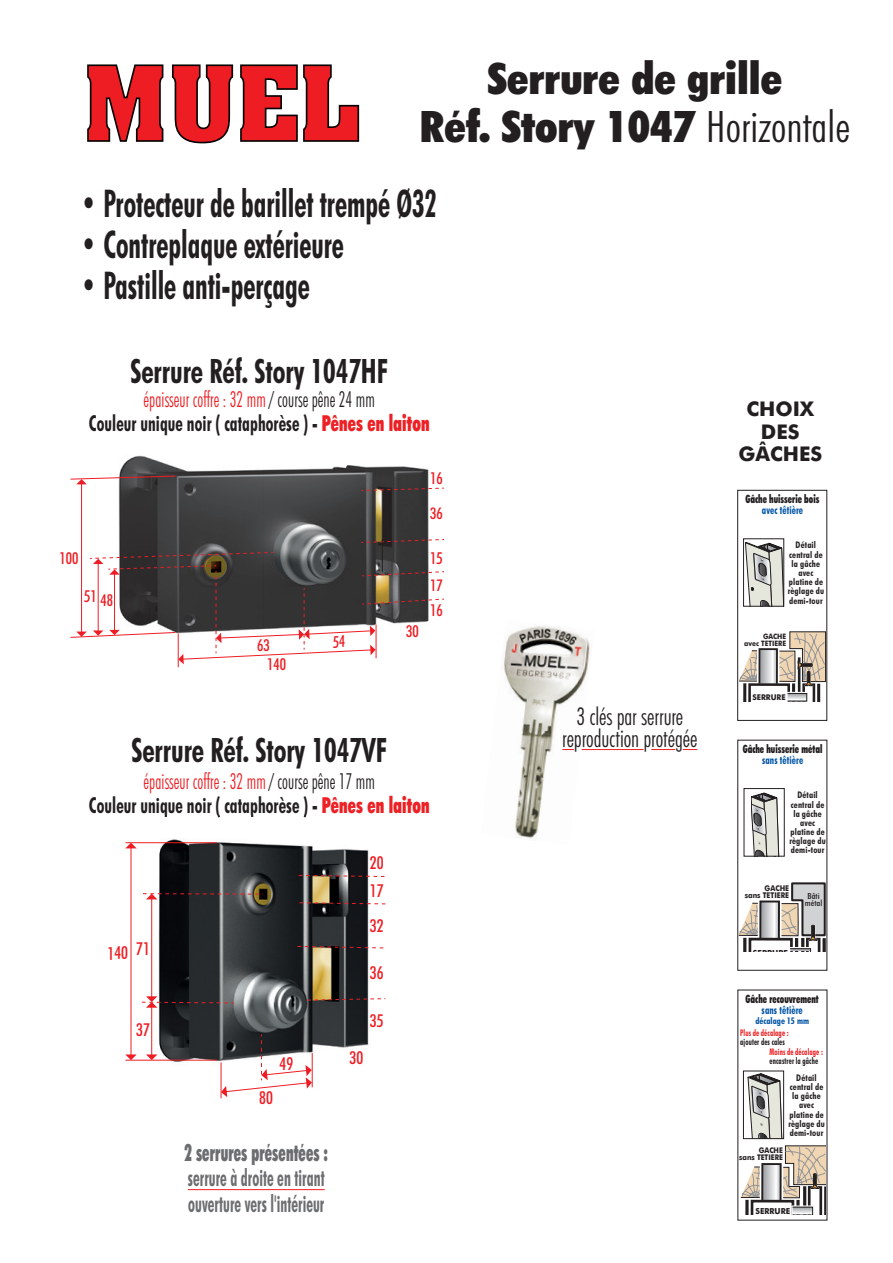
<style>
.page{position:relative;width:893px;height:1263px;background:#fff}
.page>*{position:absolute;margin:0;border:0;box-sizing:border-box;transform-origin:0 0}
.t1{font:900 condensed 43.5px/48px "Futura BT";color:#231f20;text-align:center;scale:1.04 1}
.t2{font:700 condensed 38.25px "Futura BT";color:#231f20;scale:.73 1}
.t3{font:700 condensed 33.75px "Futura BT";color:#231f20;scale:.85 1}
.t4{font:300 condensed 24.6px/21.9px "Futura BT";letter-spacing:-.005em;color:#231f20;text-align:center;scale:.91 1}
.t5{font:700 condensed 23.7px/25.3px "Futura BT";letter-spacing:.005em;color:#6c6d70;scale:.65 1}
.t6{font:900 condensed 23.7px "Futura BT";letter-spacing:.005em;color:#6c6d70;scale:.65 1}
.t7{font:700 condensed 22.05px/24.2px "Futura BT";letter-spacing:.005em;color:#231f20;text-align:center;scale:.78 1}
.t8{font:700 20.25px/22.4px "Futura BT";color:#231f20;text-align:center}
.t9{font:500 condensed 17.85px "Futura BT";color:#ee1d23}
.t10{font:500 condensed 16.5px/18.8px "Futura BT";color:#ee1d23}
.t11{font:500 condensed 16.05px "Futura BT";color:#ee1d23}
.t12{font:900 condensed 11.55px "Futura BT";color:#231f20;scale:.79 1}
.t13{font:700 condensed 11.55px "Futura BT";letter-spacing:.01em;color:#0154a6;scale:.85 1}
.t14{font:700 condensed 9.15px/9.1px "Futura BT";letter-spacing:.015em;color:#231f20;text-align:center}
.t15{font:700 condensed 9.15px/16.4px "Futura BT";letter-spacing:.015em;color:#231f20;text-align:right;scale:.79 1}
.t16{font:700 condensed 9.15px "Futura BT";letter-spacing:.015em;color:#ee1f23;scale:.79 1}
.t17{font:700 condensed 9.15px "Futura BT";color:#0154a6}
.t18{font:500 condensed 8.4px/7.4px "Futura BT";color:#231f20;text-align:center;scale:1.17 1}
.t19{font:700 8.4px "Futura BT";color:#231f20;scale:.95 1}
.t20{font:700 8.25px "Futura BT";color:#231f20;scale:.95 1}
.t21{font:700 7.95px/7.4px "Futura BT";color:#231f20;text-align:right;scale:.88 1}
.t22{font:700 7.95px "Futura BT";color:#231f20;scale:.95 1}
.t23{font:700 7.8px/7.2px "Futura BT";color:#231f20;text-align:right;scale:.88 1}
.t24{font:700 7.5px/6.9px "Futura BT";color:#231f20;text-align:right;scale:.88 1}
.s1{font-weight:300}
.s2{font-weight:300;color:#ee1f23}
.s3{font-weight:900;color:#ed2125}
</style>
<div class="page">
<svg style="left:87px;top:64px;width:77px;height:78px"></svg>
<svg style="left:171px;top:64px;width:188px;height:79px"></svg>
<img style="left:118px;top:455px;width:326px;height:97px">
<hr style="left:81px;top:484px;width:1px;height:148px;background:#ee1d23">
<svg style="left:70px;top:476px;width:106px;height:8px"></svg>
<svg style="left:361px;top:488px;width:83px;height:3px"></svg>
<svg style="left:361px;top:539px;width:83px;height:4px"></svg>
<hr style="left:382px;top:539px;width:1px;height:32px;background:#231f20">
<hr style="left:178px;top:633px;width:1px;height:34px;background:#ee1d23">
<img style="left:143px;top:817px;width:243px;height:272px">
<hr style="left:151px;top:899px;width:1px;height:98px;background:#ee1d23">
<hr style="left:151px;top:1007px;width:1px;height:48px;background:#ee1d23">
<svg style="left:146px;top:1054px;width:11px;height:6px"></svg>
<hr style="left:131px;top:848px;width:1px;height:207px;background:#ee1d23">
<svg style="left:125px;top:843px;width:12px;height:5px"></svg>
<svg style="left:125px;top:1054px;width:12px;height:6px"></svg>
<hr style="left:312px;top:1053px;width:1px;height:34px;background:#ee1d23">
<svg style="left:221px;top:1034px;width:91px;height:63px"></svg>
<hr style="left:221px;top:1062px;width:1px;height:36px;background:#ee1d23">
<svg style="left:297px;top:946px;width:88px;height:3px"></svg>
<svg style="left:143px;top:893px;width:120px;height:6px"></svg>
<svg style="left:141px;top:996px;width:94px;height:12px"></svg>
<svg style="left:307px;top:998px;width:79px;height:3px"></svg>
<hr style="left:125px;top:842px;width:92px;height:1px;background:#ee1d23">
<hr style="left:125px;top:1060px;width:92px;height:1px;background:#ee1d23">
<svg style="left:298px;top:875px;width:87px;height:2px"></svg>
<svg style="left:299px;top:902px;width:87px;height:2px"></svg>
<img style="left:504px;top:626px;width:90px;height:212px">
<svg style="left:562px;top:749px;width:12px;height:1px"></svg>
<hr style="left:582px;top:749px;width:62px;height:1px;background:#ee1f23">
<svg style="left:651px;top:749px;width:24px;height:1px"></svg>
<svg style="left:683px;top:749px;width:14px;height:1px"></svg>
<div style="left:737px;top:490px;width:90px;height:231px;border:1px solid #231f20"></div>
<svg style="left:745px;top:542px;width:37px;height:62px"></svg>
<div style="left:743px;top:538px;width:41px;height:68px;border:1px solid #231f20"></div>
<svg style="left:739px;top:631px;width:87px;height:70px"></svg>
<div style="left:787px;top:693px;width:20px;height:8px;border:1px solid #231f20"></div>
<svg style="left:739px;top:882px;width:87px;height:69px"></svg>
<svg style="left:751px;top:793px;width:29px;height:61px"></svg>
<div style="left:744px;top:788px;width:40px;height:68px;border:1px solid #231f20"></div>
<svg style="left:740px;top:1145px;width:86px;height:69px"></svg>
<svg style="left:748px;top:1073px;width:34px;height:64px"></svg>
<div style="left:743px;top:1071px;width:41px;height:68px;border:1px solid #231f20"></div>
<hr style="left:188px;top:1189px;width:137px;height:1px;background:#ee1f23">
<svg style="left:70px;top:552px;width:374px;height:112px"></svg>
<h1 class="t1" style="left:420px;top:54px;width:415px">Serrure de grille<br>Réf. Story 1047 <span class="s1">Horizontale</span></h1>
<h2 class="t2" style="left:81px;top:180px;width:490px">• Protecteur de barillet trempé Ø32</h2>
<h2 class="t2" style="left:81px;top:221px;width:362px">• Contreplaque extérieure</h2>
<h2 class="t2" style="left:81px;top:262px;width:316px">• Pastille anti-perçage</h2>
<h3 class="t3" style="left:130px;top:350px;width:304px">Serrure Réf. Story 1047HF</h3>
<p class="t7" style="left:89px;top:387px;width:438px"><span class="s2">épaisseur coffre : 32 mm</span> <span class="s1">/ course pêne 24 mm<br></span>Couleur unique noir ( cataphorèse ) - <span class="s3">Pênes en laiton</span></p>
<p class="t10" style="left:430px;top:469px;width:14px">16</p>
<p class="t11" style="left:430px;top:504px;width:14px">36</p>
<p class="t10" style="left:60px;top:549px;width:20px">100</p>
<p class="t10" style="left:430px;top:549px;width:14px">15</p>
<p class="t10" style="left:84px;top:588px;width:30px">51 48</p>
<p class="t10" style="left:267px;top:636px;width:20px;text-indent:-10px">63<br>140</p>
<p class="t10" style="left:406px;top:622px;width:14px">30</p>
<p class="t11" style="left:430px;top:575px;width:14px">17</p>
<p class="t10" style="left:430px;top:601px;width:14px">16</p>
<h3 class="t3" style="left:131px;top:730px;width:302px">Serrure Réf. Story 1047VF</h3>
<p class="t7" style="left:89px;top:768px;width:438px"><span class="s2">épaisseur coffre : 32 mm</span> <span class="s1">/ course pêne 17 mm<br></span>Couleur unique noir ( cataphorèse ) - <span class="s3">Pênes en laiton</span></p>
<p class="t9" style="left:370px;top:852px;width:15px">20</p>
<p class="t9" style="left:370px;top:879px;width:15px">17</p>
<p class="t9" style="left:136px;top:938px;width:15px">71</p>
<p class="t9" style="left:136px;top:1019px;width:15px">37</p>
<p class="t9" style="left:370px;top:915px;width:15px">32</p>
<p class="t9" style="left:370px;top:962px;width:15px">36</p>
<p class="t9" style="left:370px;top:1010px;width:15px">35</p>
<p class="t9" style="left:279px;top:1052px;width:15px">49</p>
<p class="t9" style="left:350px;top:1047px;width:15px">30</p>
<p class="t9" style="left:259px;top:1086px;width:15px">80</p>
<p class="t6" style="left:184px;top:1138px;width:223px">2 serrures présentées :</p>
<p class="t5" style="left:188px;top:1165px;width:212px">serrure à droite en tirant ouverture vers l'intérieur</p>
<p class="t4" style="left:562px;top:705px;width:150px">3 clés par serrure reproduction protégée</p>
<p class="t8" style="left:738px;top:398px;width:85px">CHOIX<br>DES<br>GÂCHES</p>
<p class="t12" style="left:745px;top:492px;width:95px">Gâche huisserie bois</p>
<p class="t13" style="left:762px;top:503px;width:50px">avec têtière</p>
<p class="t14" style="left:788px;top:541px;width:38px">Détail central de la gâche avec platine de règlage du demi-tour</p>
<p class="t24" style="left:744px;top:632px;width:49px">GACHE<br>avec TETIERE</p>
<p class="t22" style="left:752px;top:692px;width:37px">SERRURE</p>
<p class="t12" style="left:743px;top:742px;width:102px">Gâche huisserie métal</p>
<p class="t13" style="left:762px;top:753px;width:50px">sans têtière</p>
<p class="t14" style="left:789px;top:790px;width:38px">Détail central de la gâche avec platine de règlage du demi-tour</p>
<p class="t21" style="left:745px;top:884px;width:52px">GACHE<br>sans TETIERE</p>
<p class="t18" style="left:805px;top:892px;width:16px">Bâti métal</p>
<p class="t19" style="left:753px;top:947px;width:39px">SERRURE</p>
<p class="t12" style="left:746px;top:991px;width:94px">Gâche recouvrement</p>
<p class="t13" style="left:762px;top:1003px;width:50px">sans têtière</p>
<p class="t17" style="left:755px;top:1015px;width:55px">décalage 15 mm</p>
<p class="t16" style="left:740px;top:1027px;width:63px">Plus de décalage :</p>
<p class="t15" style="left:740px;top:1033px;width:58px">ajouter des cales</p>
<p class="t16" style="left:769px;top:1046px;width:69px">Moins de décalage :</p>
<p class="t15" style="left:769px;top:1053px;width:63px">encastrer la gâche<br>Détail</p>
<p class="t14" style="left:788px;top:1082px;width:38px">central de la gâche avec platine de règlage du demi-tour</p>
<p class="t23" style="left:739px;top:1147px;width:51px">GACHE<br>sans TETIERE</p>
<p class="t20" style="left:755px;top:1206px;width:38px">SERRURE</p>
</div>
